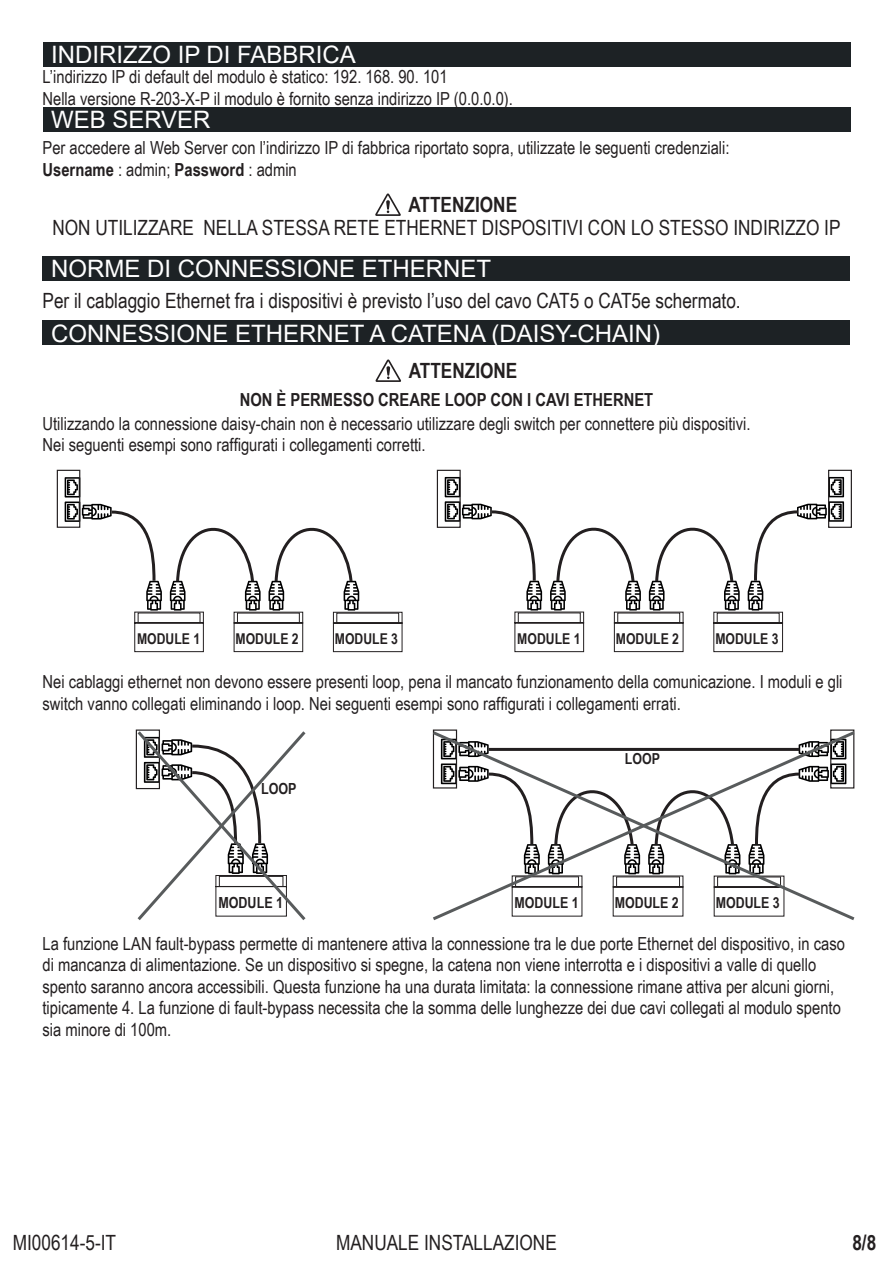
<style>
.page{position:relative;width:893px;height:1263px;background:#fff}
.page>*{position:absolute;margin:0;border:0;box-sizing:border-box;transform-origin:0 0}
.t1{font:24px "Arial";color:#fff}
.t2{font:21px "Arial Narrow";color:#231f20}
.t3{font:700 21px "Arial Narrow";color:#231f20}
.t4{font:18px/21.6px "Arial Narrow";color:#231f20}
.t5{font:700 18px "Arial Narrow";color:#231f20}
.t6{font:700 15.3px "Arial Narrow";color:#231f20}
.t7{font:700 15.15px "Arial Narrow";color:#231f20}
.t8{font:700 14.85px "Arial Narrow";color:#231f20}
.s1{font-weight:700}
</style>
<div class="page">
<div style="left:43px;top:256px;width:807px;height:24px;background:#1d2225"></div>
<div style="left:43px;top:321px;width:807px;height:24px;background:#1d2225"></div>
<svg style="left:376px;top:359px;width:25px;height:23px"></svg>
<svg style="left:436px;top:469px;width:416px;height:183px"></svg>
<svg style="left:65px;top:477px;width:337px;height:175px"></svg>
<div style="left:57px;top:470px;width:23px;height:58px;border:1px solid #231f20"></div>
<svg style="left:432px;top:729px;width:423px;height:192px"></svg>
<svg style="left:135px;top:729px;width:171px;height:191px"></svg>
<div style="left:43px;top:107px;width:807px;height:24px;background:#1d2225"></div>
<svg style="left:375px;top:193px;width:26px;height:23px"></svg>
<div style="left:43px;top:43px;width:807px;height:24px;background:#1d2225"></div>
<h1 class="t1" style="left:51px;top:38px;width:306px">INDIRIZZO IP DI FABBRICA</h1>
<p class="t4" style="left:43px;top:65px;width:472px">L’indirizzo IP di default del modulo è statico: 192. 168. 90. 101<br>Nella versione R-203-X-P il modulo è fornito senza indirizzo IP (0.0.0.0).</p>
<h1 class="t1" style="left:51px;top:103px;width:161px">WEB SERVER</h1>
<p class="t4" style="left:43px;top:136px;width:689px">Per accedere al Web Server con l’indirizzo IP di fabbrica riportato sopra, utilizzate le seguenti credenziali:<br><span class="s1">Username</span> : admin; <span class="s1">Password</span> : admin</p>
<p class="t3" style="left:408px;top:189px;width:110px">ATTENZIONE</p>
<p class="t2" style="left:52px;top:212px;width:790px">NON UTILIZZARE NELLA STESSA RETE ETHERNET DISPOSITIVI CON LO STESSO INDIRIZZO IP</p>
<h1 class="t1" style="left:51px;top:252px;width:442px">NORME DI CONNESSIONE ETHERNET</h1>
<p class="t2" style="left:43px;top:285px;width:700px">Per il cablaggio Ethernet fra i dispositivi è previsto l’uso del cavo CAT5 o CAT5e schermato.</p>
<h1 class="t1" style="left:51px;top:317px;width:611px">CONNESSIONE ETHERNET A CATENA (DAISY-CHAIN)</h1>
<p class="t3" style="left:409px;top:355px;width:110px">ATTENZIONE</p>
<p class="t5" style="left:240px;top:386px;width:415px">NON È PERMESSO CREARE LOOP CON I CAVI ETHERNET</p>
<p class="t4" style="left:43px;top:412px;width:709px">Utilizzando la connessione daisy-chain non è necessario utilizzare degli switch per connettere più dispositivi.<br>Nei seguenti esempi sono raffigurati i collegamenti corretti.</p>
<p class="t8" style="left:137px;top:628px;width:65px">MODULE 1</p>
<p class="t8" style="left:236px;top:628px;width:65px">MODULE 2</p>
<p class="t8" style="left:335px;top:628px;width:65px">MODULE 3</p>
<p class="t8" style="left:517px;top:628px;width:65px">MODULE 1</p>
<p class="t8" style="left:616px;top:628px;width:65px">MODULE 2</p>
<p class="t8" style="left:715px;top:628px;width:65px">MODULE 3</p>
<p class="t4" style="left:43px;top:670px;width:801px">Nei cablaggi ethernet non devono essere presenti loop, pena il mancato funzionamento della comunicazione. I moduli e gli switch vanno collegati eliminando i loop. Nei seguenti esempi sono raffigurati i collegamenti errati.</p>
<p class="t6" style="left:261px;top:777px;width:37px">LOOP</p>
<p class="t7" style="left:625px;top:747px;width:37px">LOOP</p>
<p class="t6" style="left:218px;top:891px;width:66px">MODULE 1</p>
<p class="t7" style="left:716px;top:892px;width:66px">MODULE 3</p>
<p class="t7" style="left:515px;top:892px;width:66px">MODULE 1</p>
<p class="t7" style="left:615px;top:892px;width:66px">MODULE 2</p>
<p class="t4" style="left:43px;top:932px;width:804px">La funzione LAN fault-bypass permette di mantenere attiva la connessione tra le due porte Ethernet del dispositivo, in caso di mancanza di alimentazione. Se un dispositivo si spegne, la catena non viene interrotta e i dispositivi a valle di quello spento saranno ancora accessibili. Questa funzione ha una durata limitata: la connessione rimane attiva per alcuni giorni, tipicamente 4. La funzione di fault-bypass necessita che la somma delle lunghezze dei due cavi collegati al modulo spento sia minore di 100m.</p>
<p class="t2" style="left:13px;top:1227px;width:105px">MI00614-5-IT</p>
<p class="t2" style="left:336px;top:1227px;width:222px">MANUALE INSTALLAZIONE</p>
<p class="t3" style="left:852px;top:1227px;width:25px">8/8</p>
</div>
